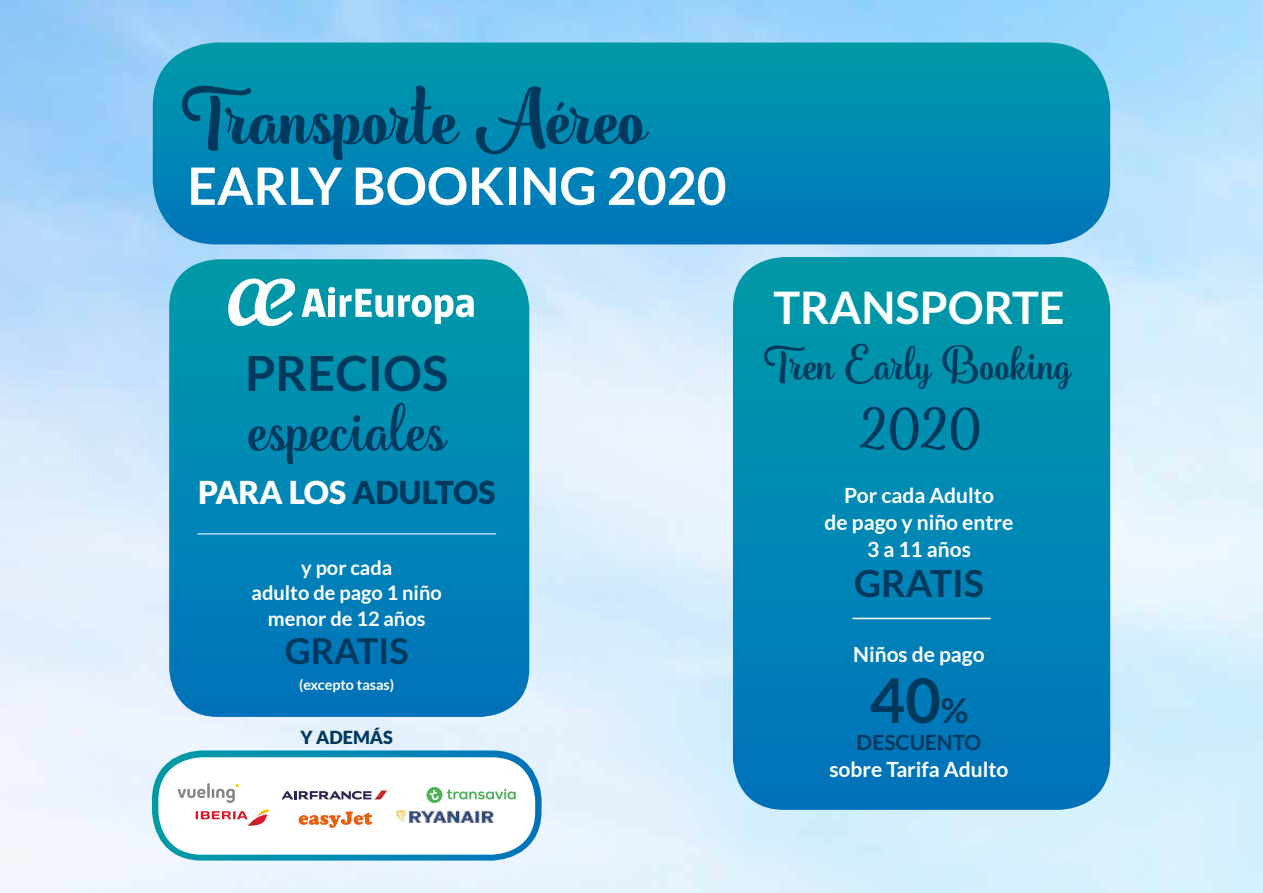
<style>
.page{position:relative;width:1263px;height:893px;background:#fff}
.page>*{position:absolute;margin:0;border:0;box-sizing:border-box;transform-origin:0 0}
.t1{font:800 79.2px "Photo Wall";color:#00395e}
.t2{font:700 65.85px "Photo Wall";color:#00395e}
.t3{font:700 61.5px "Lato";color:#00395e}
.t4{font:700 55.5px "Photo Wall";color:#00395e}
.t5{font:700 51.6px "Lato";color:#fff}
.t6{font:700 48.75px "Lato";color:#00395e}
.t7{font:700 46.5px "Photo Wall";color:#00395e}
.t8{font:700 45px "Lato";color:#fff}
.t9{font:700 37.5px "Lato";color:#00395e}
.t10{font:700 35.85px "Lato";color:#00395e}
.t11{font:900 31.5px "Lato";color:#fff}
.t12{font:700 21px/27px "Lato";color:#fff;text-align:center}
.t13{font:700 21px "Lato";color:#00395e}
.t14{font:700 20.1px/25.8px "Lato";color:#fff;text-align:center}
.t15{font:900 18px "Lato";color:#00395e}
.t16{font:700 14.25px "Lato";color:#fff}
.s1{color:#00395e}
.s2{font-size:34.5px}
</style>
<div class="page">
<img style="left:0;top:0;width:1263px;height:893px">
<div style="left:153px;top:43px;width:957px;height:201px;background:linear-gradient(to bottom,#009ba8,#0075bd);border-radius:64px"></div>
<div style="left:733px;top:257px;width:377px;height:553px;background:linear-gradient(to bottom,#009ba9,#0072bd);border-radius:51px"></div>
<hr style="left:852px;top:618px;width:139px;height:1px;background:#fff">
<div style="left:169px;top:259px;width:360px;height:458px;background:linear-gradient(to bottom,#009ba9,#0072bd);border-radius:49px"></div>
<svg style="left:302px;top:287px;width:172px;height:37px"></svg>
<svg style="left:228px;top:279px;width:67px;height:47px"></svg>
<hr style="left:198px;top:533px;width:298px;height:1px;background:#fff">
<div style="left:152px;top:750px;width:390px;height:111px;border:13px solid #fff;border-radius:43px"></div>
<div style="left:158px;top:757px;width:377px;height:98px;background:#fff;border-radius:43px"></div>
<hr style="left:207px;top:783px;width:3px;height:15px;background:#858584">
<svg style="left:178px;top:789px;width:28px;height:9px"></svg>
<svg style="left:212px;top:784px;width:27px;height:19px"></svg>
<svg style="left:282px;top:790px;width:105px;height:9px"></svg>
<div style="left:426px;top:787px;width:16px;height:16px;background:#51b159;border-radius:8px"></div>
<svg style="left:430px;top:790px;width:9px;height:10px"></svg>
<svg style="left:447px;top:789px;width:69px;height:10px"></svg>
<svg style="left:299px;top:811px;width:73px;height:17px"></svg>
<svg style="left:196px;top:809px;width:73px;height:17px"></svg>
<img style="left:396px;top:811px;width:97px;height:11px">
<h1 class="t1" style="left:187px;top:70px;width:460px">Transporte Aéreo</h1>
<h3 class="t5" style="left:187px;top:157px;width:541px">EARLY BOOKING 2020</h3>
<h3 class="t6" style="left:245px;top:345px;width:205px">PRECIOS</h3>
<h2 class="t2" style="left:248px;top:390px;width:199px">especiales</h2>
<h3 class="t11" style="left:198px;top:474px;width:299px">PARA LOS <span class="s1">ADULTOS</span></h3>
<p class="t14" style="left:252px;top:554px;width:192px">y por cada<br>adulto de pago 1 niño menor de 12 años</p>
<h3 class="t10" style="left:285px;top:630px;width:125px">GRATIS</h3>
<p class="t16" style="left:299px;top:676px;width:96px">(excepto tasas)</p>
<p class="t15" style="left:301px;top:727px;width:94px">Y ADEMÁS</p>
<h3 class="t8" style="left:773px;top:281px;width:293px">TRANSPORTE</h3>
<h3 class="t7" style="left:767px;top:337px;width:305px">Tren Early Booking</h3>
<h3 class="t4" style="left:858px;top:395px;width:124px">2020</h3>
<p class="t12" style="left:824px;top:481px;width:190px">Por cada Adulto<br>de pago y niño entre<br>3 a 11 años</p>
<h3 class="t9" style="left:854px;top:561px;width:131px">GRATIS</h3>
<p class="t12" style="left:853px;top:640px;width:133px">Niños de pago</p>
<h3 class="t3" style="left:869px;top:665px;width:101px">40<span class="s2">%</span></h3>
<p class="t13" style="left:857px;top:730px;width:126px">DESCUENTO</p>
<p class="t12" style="left:829px;top:755px;width:181px">sobre Tarifa Adulto</p>
</div>
